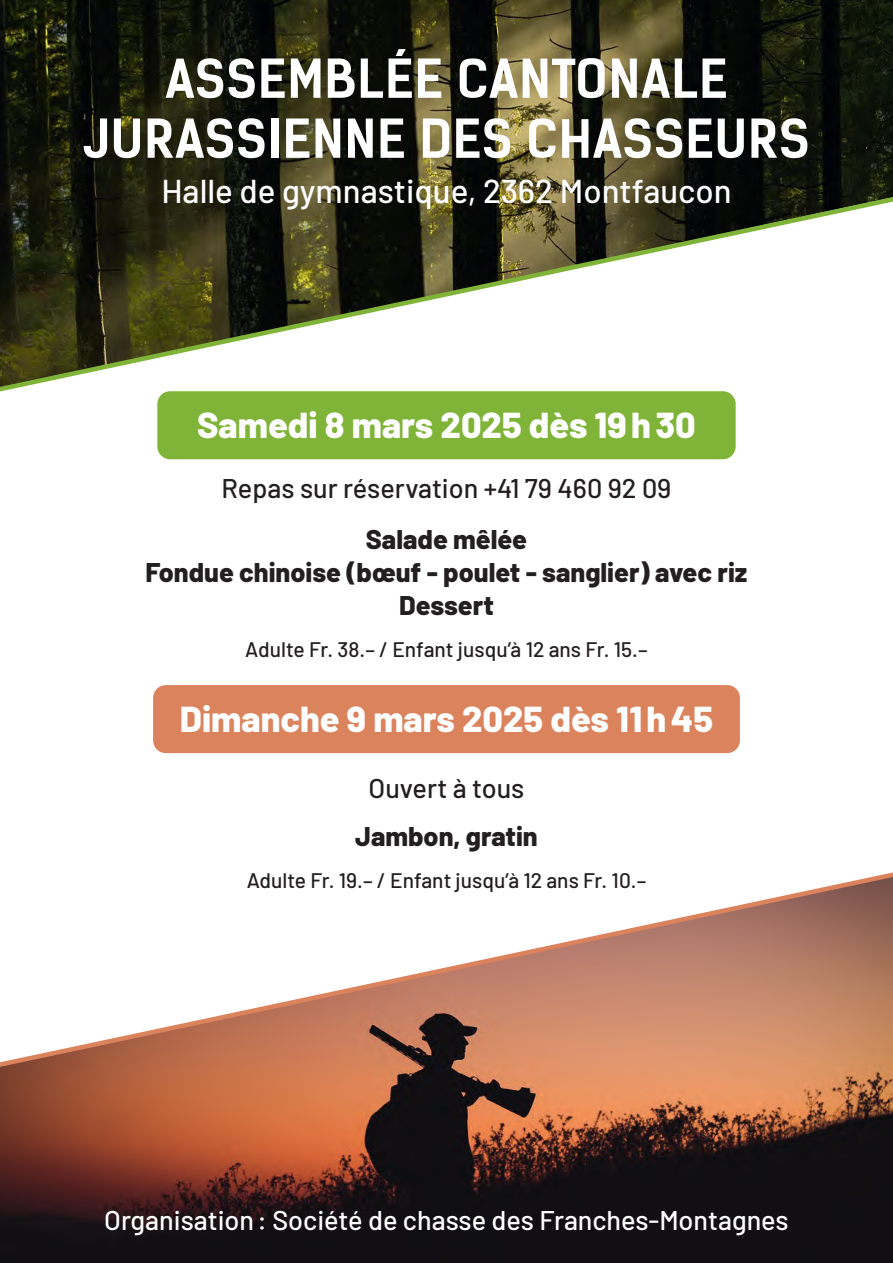
<style>
.page{position:relative;width:893px;height:1263px;background:#fff}
.page>*{position:absolute;margin:0;border:0;box-sizing:border-box;transform-origin:0 0}
.t1{font:700 51px/60px "Kelson Sans";letter-spacing:.015em;color:#fff;text-align:center}
.t2{font:800 36px "Barlow";color:#fff}
.t3{font:500 33px "Barlow";color:#fff}
.t4{font:800 27px/33px "Barlow";color:#231f20;text-align:center}
.t5{font:500 27px "Barlow";color:#fff}
.t6{font:500 27px "Barlow";color:#231f20}
.t7{font:500 21px "Barlow";color:#231f20}
</style>
<div class="page">
<img style="left:0;top:0;width:893px;height:183px">
<img style="left:0;top:1081px;width:893px;height:182px">
<div style="left:157px;top:391px;width:579px;height:68px;background:#7fb438;border-radius:13px"></div>
<div style="left:153px;top:685px;width:587px;height:68px;background:#db835d;border-radius:13px"></div>
<svg style="left:0;top:183px;width:893px;height:223px"></svg>
<svg style="left:0;top:872px;width:893px;height:209px"></svg>
<h1 class="t1" style="left:83px;top:49px;width:728px">ASSEMBLÉE CANTONALE<br>JURASSIENNE DES CHASSEURS</h1>
<h3 class="t3" style="left:161px;top:167px;width:572px">Halle de gymnastique, 2362 Montfaucon</h3>
<h2 class="t2" style="left:197px;top:398px;width:500px">Samedi 8 mars 2025 dès 19 h 30</h2>
<p class="t6" style="left:221px;top:469px;width:451px">Repas sur réservation +41 79 460 92 09</p>
<p class="t4" style="left:145px;top:521px;width:603px">Salade mêlée<br>Fondue chinoise (bœuf - poulet - sanglier) avec riz<br>Dessert</p>
<p class="t7" style="left:245px;top:634px;width:404px">Adulte Fr. 38.– / Enfant jusqu’à 12 ans Fr. 15.–</p>
<h2 class="t2" style="left:180px;top:692px;width:535px">Dimanche 9 mars 2025 dès 11 h 45</h2>
<p class="t6" style="left:369px;top:769px;width:157px">Ouvert à tous</p>
<p class="t4" style="left:355px;top:818px;width:184px">Jambon, gratin</p>
<p class="t7" style="left:247px;top:865px;width:401px">Adulte Fr. 19.– / Enfant jusqu’à 12 ans Fr. 10.–</p>
<p class="t5" style="left:104px;top:1201px;width:686px">Organisation : Société de chasse des Franches-Montagnes</p>
</div>
